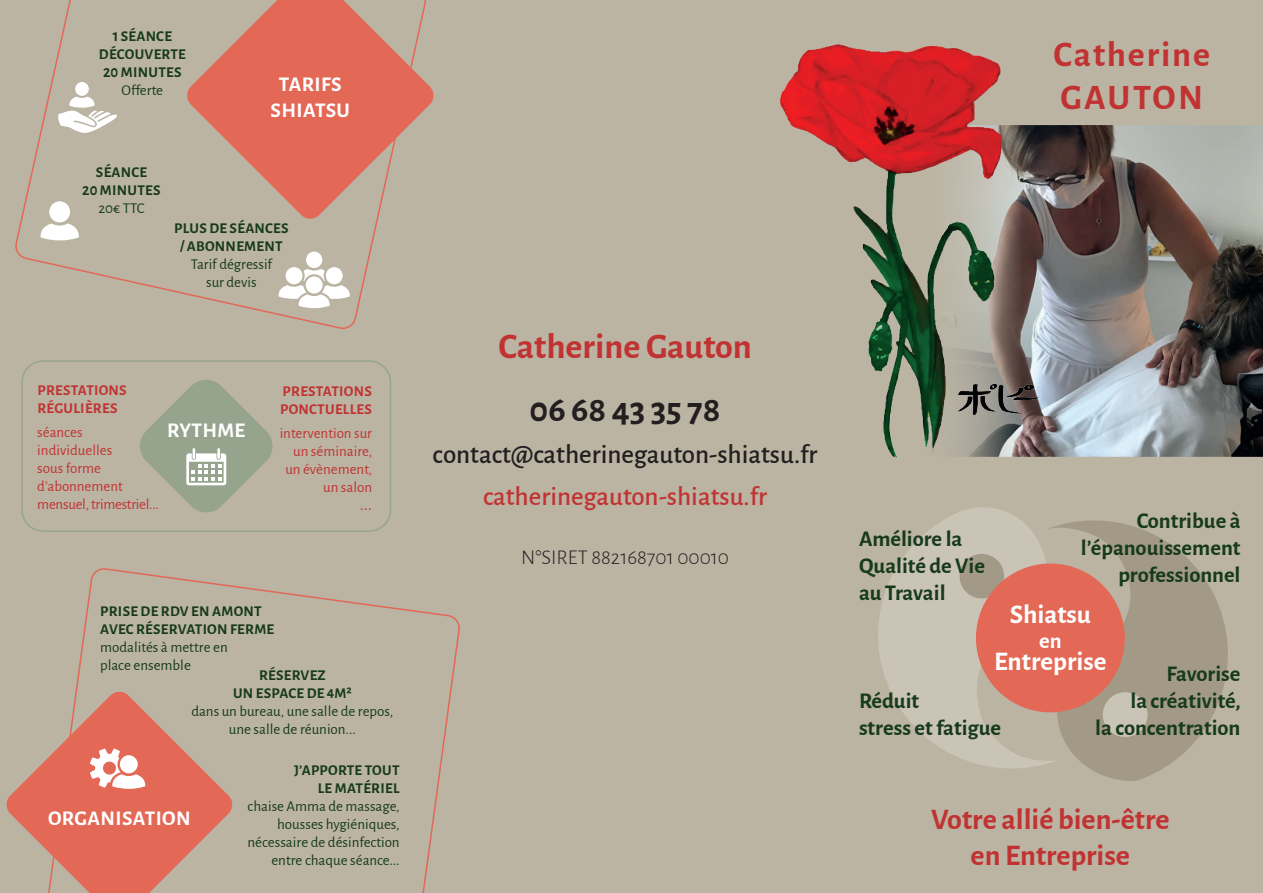
<style>
.page{position:relative;width:1263px;height:893px;background:#bbb4a3}
.page>*{position:absolute;margin:0;border:0;box-sizing:border-box;transform-origin:0 0}
.t1{font:700 36px "Alegreya Sans";color:#c13332}
.t2{font:700 36px/43.2px "Alegreya Sans";letter-spacing:.05em;color:#c13332}
.t3{font:700 36px "Alegreya Sans";color:#231f20}
.t4{font:700 30px/36px "Alegreya Sans";color:#c13332;text-align:center}
.t5{font:500 27px "Alegreya Sans";color:#231f20}
.t6{font:500 27px "Alegreya Sans";color:#c13332}
.t7{font:700 27px "Alegreya Sans";color:#fff}
.t8{font:700 22.5px/27px "Alegreya Sans";color:#173a1d;text-align:right}
.t9{font:700 22.5px "Alegreya Sans";color:#fff}
.t10{font:700 21px/25.2px "Alegreya Sans";letter-spacing:.02em;color:#fff;text-align:center}
.t11{font:300 21px "Alegreya Sans";color:#231f20}
.t12{font:18px "Alegreya Sans";color:#c13332}
.t13{font:15px/18px "Alegreya Sans";color:#173a1d;text-align:center}
.t14{font:700 15px/18px "Alegreya Sans";letter-spacing:.02em;color:#173a1d;text-align:center}
.t15{font:15px/18px "Alegreya Sans";color:#c13332}
.t16{font:700 15px/18px "Alegreya Sans";letter-spacing:.02em;color:#c13332}
</style>
<div class="page">
<img style="left:1210px;top:126px;width:53px;height:330px">
<img style="left:780px;top:44px;width:430px;height:414px">
<svg style="left:75px;top:568px;width:385px;height:325px"></svg>
<svg style="left:6px;top:690px;width:227px;height:203px;fill:#e36856"></svg>
<svg style="left:90px;top:748px;width:55px;height:41px"></svg>
<div style="left:120px;top:755px;width:18px;height:18px;background:#fff;border-radius:50%"></div>
<svg style="left:15px;top:0;width:413px;height:329px"></svg>
<svg style="left:58px;top:97px;width:59px;height:36px"></svg>
<div style="left:75px;top:82px;width:14px;height:14px;background:#fff;border-radius:50%"></div>
<svg style="left:41px;top:223px;width:38px;height:17px"></svg>
<div style="left:49px;top:201px;width:21px;height:21px;background:#fff;border-radius:50%"></div>
<div style="left:306px;top:252px;width:16px;height:16px;background:#fff;border-radius:50%"></div>
<svg style="left:326px;top:267px;width:17px;height:17px"></svg>
<svg style="left:286px;top:267px;width:16px;height:17px"></svg>
<svg style="left:278px;top:269px;width:72px;height:39px"></svg>
<div style="left:306px;top:276px;width:17px;height:18px;background:#fff;border-radius:50%"></div>
<div style="left:21px;top:360px;width:370px;height:172px;border:2px solid #97a48d;border-radius:21px"></div>
<svg style="left:140px;top:380px;width:133px;height:133px"></svg>
<svg style="left:1058px;top:520px;width:170px;height:261px;fill:#a29a86"></svg>
<svg style="left:1100px;top:689px;width:50px;height:51px"></svg>
<svg style="left:878px;top:507px;width:180px;height:261px;fill:#cac4b7"></svg>
<svg style="left:956px;top:551px;width:51px;height:51px"></svg>
<div style="left:976px;top:563px;width:149px;height:149px;background:#e36856;border-radius:50%"></div>
<p class="t14" style="left:99px;top:26px;width:88px">1 SÉANCE<br>DÉCOUVERTE<br>20 MINUTES</p>
<p class="t13" style="left:122px;top:80px;width:43px">Offerte</p>
<p class="t14" style="left:82px;top:162px;width:80px">SÉANCE<br>20 MINUTES</p>
<p class="t13" style="left:98px;top:198px;width:48px">20€ TTC</p>
<h3 class="t10" style="left:271px;top:70px;width:81px">TARIFS<br>SHIATSU</h3>
<p class="t14" style="left:174px;top:218px;width:116px">PLUS DE SÉANCES / ABONNEMENT</p>
<p class="t13" style="left:191px;top:254px;width:83px">Tarif dégressif sur devis</p>
<p class="t16" style="left:37px;top:380px;width:91px">PRESTATIONS<br>RÉGULIÈRES</p>
<p class="t15" style="left:37px;top:422px;width:123px">séances individuelles<br>sous forme d’abonnement mensuel, trimestriel...</p>
<h3 class="t10" style="left:167px;top:416px;width:80px">RYTHME</h3>
<p class="t16" style="left:280px;top:381px;width:93px">PRESTATIONS<br>PONCTUELLES</p>
<p class="t15" style="left:280px;top:423px;width:94px;text-align:right">intervention sur un séminaire, un évènement, un salon</p>
<p class="t12" style="left:360px;top:492px;width:14px">...</p>
<p class="t14" style="left:100px;top:601px;width:176px;text-align:left">PRISE DE RDV EN AMONT<br>AVEC RÉSERVATION FERME</p>
<p class="t13" style="left:100px;top:638px;width:129px;text-align:left">modalités à mettre en place ensemble</p>
<p class="t14" style="left:233px;top:665px;width:120px">RÉSERVEZ<br>UN ESPACE DE 4M²</p>
<p class="t13" style="left:191px;top:701px;width:203px">dans un bureau, une salle de repos, une salle de réunion...</p>
<h3 class="t10" style="left:48px;top:804px;width:144px">ORGANISATION</h3>
<p class="t14" style="left:294px;top:760px;width:107px;text-align:right">J’APPORTE TOUT<br>LE MATÉRIEL</p>
<p class="t13" style="left:248px;top:796px;width:154px;text-align:right">chaise Amma de massage, housses hygiéniques, nécessaire de désinfection entre chaque séance...</p>
<h1 class="t1" style="left:498px;top:320px;width:255px">Catherine Gauton</h1>
<h1 class="t3" style="left:530px;top:383px;width:193px">06 68 43 35 78</h1>
<h3 class="t5" style="left:433px;top:436px;width:386px">contact@catherinegauton-shiatsu.fr</h3>
<h3 class="t6" style="left:483px;top:478px;width:286px">catherinegauton-shiatsu.fr</h3>
<h3 class="t11" style="left:521px;top:543px;width:209px">N°SIRET 882168701 00010</h3>
<h1 class="t2" style="left:1053px;top:30px;width:158px">Catherine<br>GAUTON</h1>
<h3 class="t8" style="left:859px;top:523px;width:127px;text-align:left">Améliore la<br>Qualité de Vie au Travail</h3>
<h3 class="t8" style="left:1081px;top:505px;width:161px">Contribue à l’épanouissement professionnel</h3>
<h3 class="t7" style="left:1010px;top:594px;width:83px">Shiatsu</h3>
<h3 class="t9" style="left:1039px;top:624px;width:24px">en</h3>
<h3 class="t7" style="left:994px;top:642px;width:114px">Entreprise</h3>
<h3 class="t8" style="left:1095px;top:659px;width:147px">Favorise<br>la créativité,<br>la concentration</h3>
<h3 class="t8" style="left:859px;top:685px;width:144px;text-align:left">Réduit<br>stress et fatigue</h3>
<h2 class="t4" style="left:931px;top:800px;width:240px">Votre allié bien-être en Entreprise</h2>
</div>
